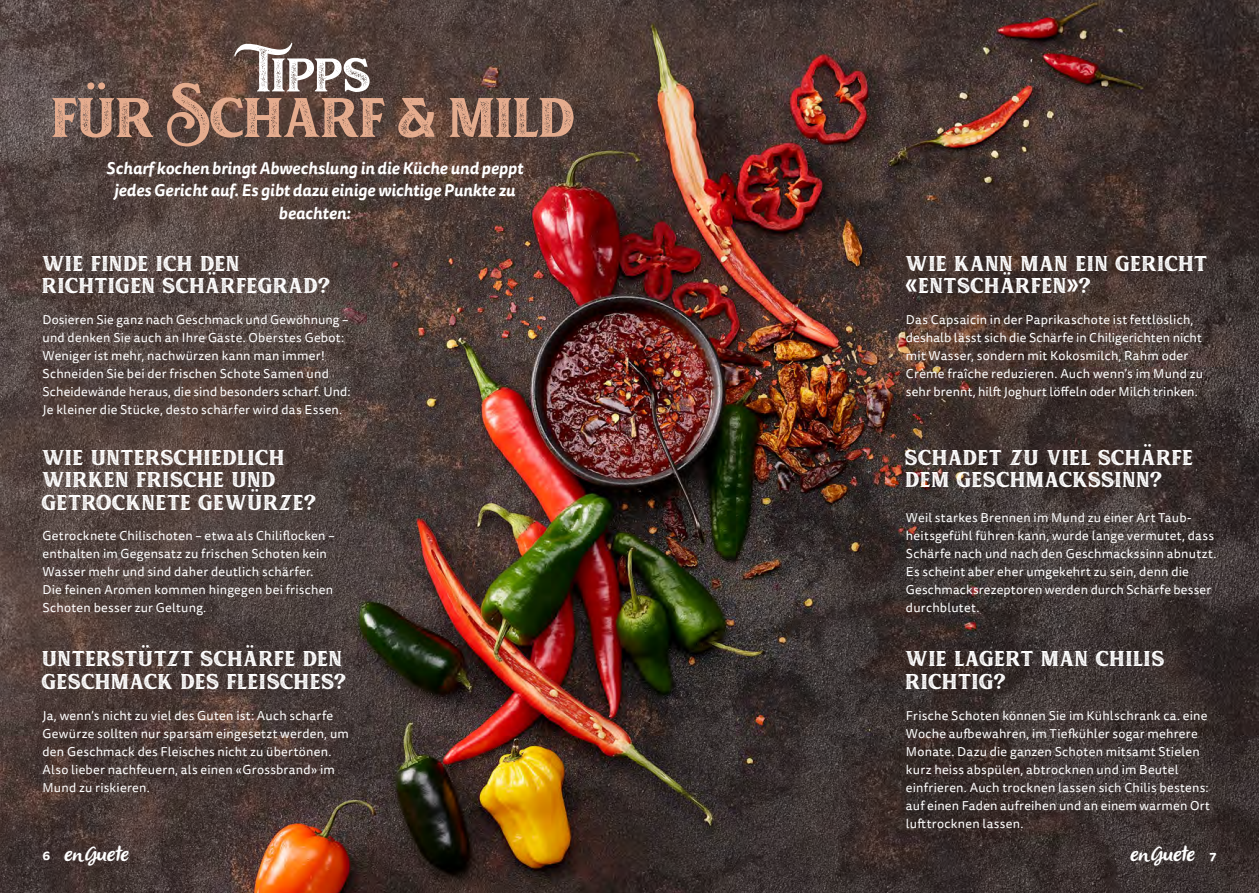
<style>
.page{position:relative;width:1259px;height:893px;background:#fff}
.page>*{position:absolute;margin:0;border:0;box-sizing:border-box;transform-origin:0 0}
.t1{font:77.85px "Muara Rough";letter-spacing:-.025em;color:#e5ac8e}
.t2{font:66px "Muara Rough";color:#fff}
.t3{font:30px/22.5px "Muara Rough";color:#fff}
.t4{font:italic 21px "Olivier";color:#fff}
.t5{font:italic 700 16.5px/22.5px "Tisa Sans OT";color:#fff;text-align:center}
.t6{font:12.75px/18px "Tisa Sans OT";letter-spacing:.02em;color:#fff}
.s1{font-family:"Tisa Sans OT";font-weight:700;font-style:normal;font-size:12.75px}
</style>
<div class="page">
<img style="left:0;top:0;width:1259px;height:893px">
<h2 class="t2" style="left:257px;top:30px;width:118px">Tipps</h2>
<h1 class="t1" style="left:52px;top:65px;width:526px">für scharf &amp; mild</h1>
<p class="t5" style="left:106px;top:157px;width:418px">Scharf kochen bringt Abwechslung in die Küche und peppt jedes Gericht auf. Es gibt dazu einige wichtige Punkte zu beachten:</p>
<h3 class="t3" style="left:43px;top:249px;width:290px">Wie finde ich den richtigen Schärfegrad?</h3>
<p class="t6" style="left:43px;top:311px;width:310px">Dosieren Sie ganz nach Geschmack und Gewöhnung – und denken Sie auch an Ihre Gäste. Oberstes Gebot:<br>Weniger ist mehr, nachwürzen kann man immer!<br>Schneiden Sie bei der frischen Schote Samen und Scheidewände heraus, die sind besonders scharf. Und:<br>Je kleiner die Stücke, desto schärfer wird das Essen.</p>
<h3 class="t3" style="left:43px;top:443px;width:276px">Wie unterschiedlich wirken frische und getrocknete Gewürze?</h3>
<p class="t6" style="left:43px;top:527px;width:294px">Getrocknete Chilischoten – etwa als Chiliflocken – enthalten im Gegensatz zu frischen Schoten kein Wasser mehr und sind daher deutlich schärfer.<br>Die feinen Aromen kommen hingegen bei frischen Schoten besser zur Geltung.</p>
<h3 class="t3" style="left:43px;top:645px;width:306px">Unterstützt Schärfe den<br>Geschmack des Fleisches?</h3>
<p class="t6" style="left:43px;top:707px;width:308px">Ja, wenn’s nicht zu viel des Guten ist: Auch scharfe Gewürze sollten nur sparsam eingesetzt werden, um den Geschmack des Fleisches nicht zu übertönen.<br>Also lieber nachfeuern, als einen «Grossbrand» im Mund zu riskieren.</p>
<h3 class="t3" style="left:906px;top:249px;width:304px">Wie kann man ein Gericht «entschärfen»?</h3>
<p class="t6" style="left:906px;top:311px;width:299px">Das Capsaicin in der Paprikaschote ist fettlöslich, deshalb lässt sich die Schärfe in Chiligerichten nicht mit Wasser, sondern mit Kokosmilch, Rahm oder Crème fraîche reduzieren. Auch wenn’s im Mund zu sehr brennt, hilft Joghurt löffeln oder Milch trinken.</p>
<h3 class="t3" style="left:906px;top:443px;width:290px">Schadet zu viel Schärfe dem Geschmackssinn?</h3>
<p class="t6" style="left:906px;top:509px;width:312px">Weil starkes Brennen im Mund zu einer Art Taub&shy;heitsgefühl führen kann, wurde lange vermutet, dass Schärfe nach und nach den Geschmackssinn abnutzt.<br>Es scheint aber eher umgekehrt zu sein, denn die Geschmacksrezeptoren werden durch Schärfe besser durchblutet.</p>
<h3 class="t3" style="left:906px;top:645px;width:261px">Wie lagert man Chilis richtig?</h3>
<p class="t6" style="left:906px;top:707px;width:305px">Frische Schoten können Sie im Kühlschrank ca. eine Woche aufbewahren, im Tiefkühler sogar mehrere Monate. Dazu die ganzen Schoten mitsamt Stielen kurz heiss abspülen, abtrocknen und im Beutel einfrieren. Auch trocknen lassen sich Chilis bestens: auf einen Faden aufreihen und an einem warmen Ort lufttrocknen lassen.</p>
<h3 class="t4" style="left:43px;top:842px;width:92px"><span class="s1">6</span> en Guete</h3>
<h3 class="t4" style="left:1130px;top:842px;width:88px">en Guete <span class="s1">7</span></h3>
</div>
